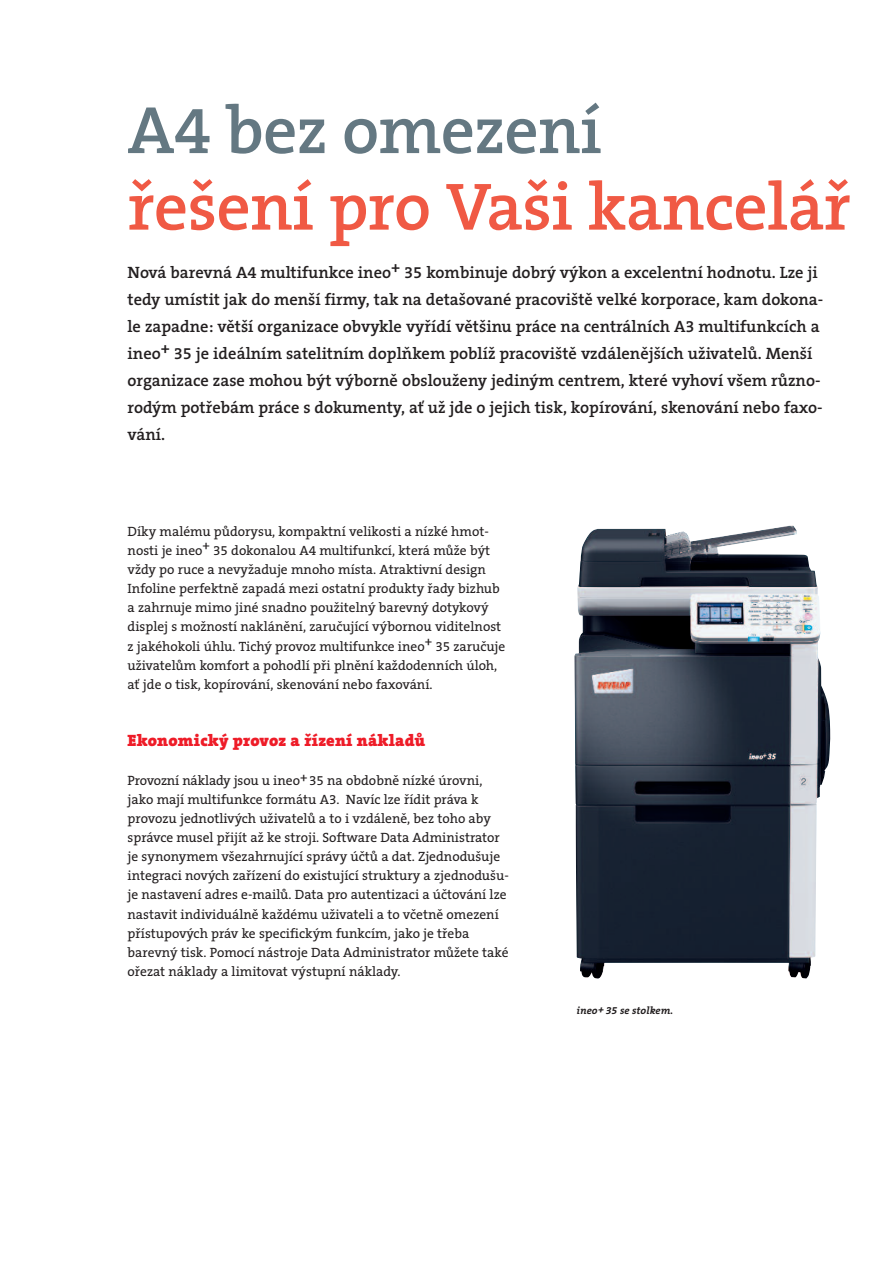
<style>
.page{position:relative;width:893px;height:1263px;background:#fff}
.page>*{position:absolute;margin:0;border:0;box-sizing:border-box;transform-origin:0 0}
.t1{font:600 67.5px "The Serif CE";letter-spacing:-.01em;color:#f05944}
.t2{font:600 67.5px "The Serif CE";letter-spacing:-.01em;color:#647882}
.t3{font:600 16.5px/27px "The Serif CE";color:#231f20}
.t4{font:900 16.5px "The Serif CE";letter-spacing:.01em;color:#ee1c28}
.t5{font:13.5px/19.2px "The Serif CE";color:#231f20}
.t6{font:italic 700 10.5px "The Serif CE";letter-spacing:.005em;color:#231f20}
</style>
<div class="page">
<img style="left:575px;top:525px;width:255px;height:453px">
<h1 class="t2" style="left:128px;top:96px;width:476px">A4 bez omezení</h1>
<h1 class="t1" style="left:128px;top:172px;width:725px">řešení pro Vaši kancelář</h1>
<p class="t3" style="left:128px;top:260px;width:697px">Nová barevná A4 multifunkce ineo+ 35 kombinuje dobrý výkon a excelentní hodnotu. Lze ji tedy umístit jak do menší firmy, tak na detašované pracoviště velké korporace, kam dokona&shy;le zapadne: větší organizace obvykle vyřídí většinu práce na centrálních A3 multifunkcích a ineo+ 35 je ideálním satelitním doplňkem poblíž pracoviště vzdálenějších uživatelů. Menší organizace zase mohou být výborně obslouženy jediným centrem, které vyhoví všem různo&shy;rodým potřebám práce s dokumenty, ať už jde o jejich tisk, kopírování, skenování nebo faxo&shy;vání.</p>
<p class="t5" style="left:128px;top:522px;width:379px">Díky malému půdorysu, kompaktní velikosti a nízké hmot&shy;nosti je ineo+ 35 dokonalou A4 multifunkcí, která může být vždy po ruce a nevyžaduje mnoho místa. Atraktivní design Infoline perfektně zapadá mezi ostatní produkty řady bizhub a zahrnuje mimo jiné snadno použitelný barevný dotykový displej s možností naklánění, zaručující výbornou viditelnost z jakéhokoli úhlu. Tichý provoz multifunkce ineo+ 35 zaručuje uživatelům komfort a pohodlí při plnění každodenních úloh, ať jde o tisk, kopírování, skenování nebo faxování.</p>
<p class="t4" style="left:128px;top:732px;width:299px">Ekonomický provoz a řízení nákladů</p>
<p class="t5" style="left:128px;top:771px;width:383px">Provozní náklady jsou u ineo+35 na obdobně nízké úrovni, jako mají multifunkce formátu A3. Navíc lze řídit práva k provozu jednotlivých uživatelů a to i vzdáleně, bez toho aby správce musel přijít až ke stroji. Software Data Administrator je synonymem všezahrnující správy účtů a dat. Zjednodušuje integraci nových zařízení do existující struktury a zjednodušu&shy;je nastavení adres e-mailů. Data pro autentizaci a účtování lze nastavit individuálně každému uživateli a to včetně omezení přístupových práv ke specifickým funkcím, jako je třeba barevný tisk. Pomocí nástroje Data Administrator můžete také ořezat náklady a limitovat výstupní náklady.</p>
<p class="t6" style="left:576px;top:1005px;width:98px">ineo+ 35 se stolkem.</p>
</div>
